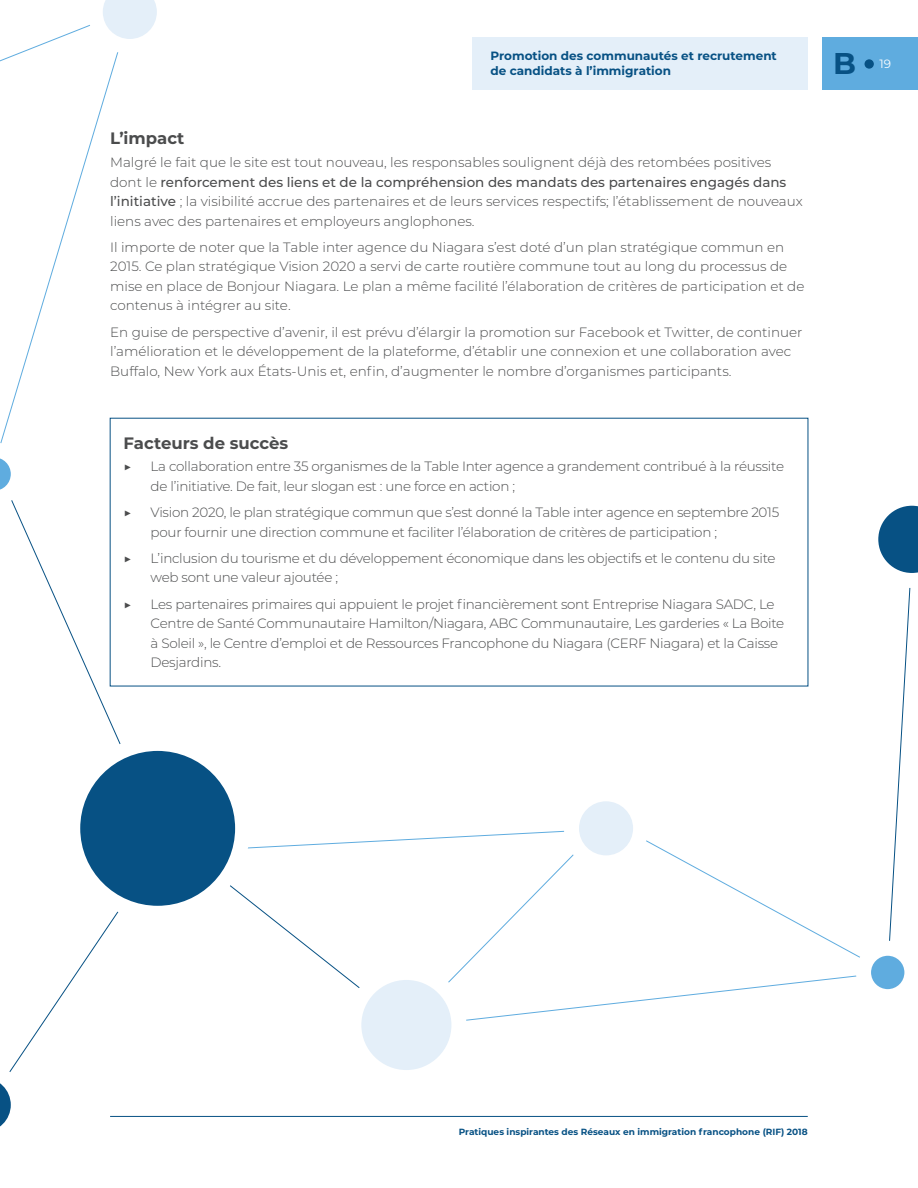
<style>
.page{position:relative;width:918px;height:1188px;background:#fff}
.page>*{position:absolute;margin:0;border:0;box-sizing:border-box;transform-origin:0 0}
.t1{font:700 30px "Montserrat";color:#075184}
.Facteurs_sous-titre{font:700 16.5px "Montserrat";color:#4b4c4d}
.Paragraphes{font:300 13.5px/19.5px "Montserrat";letter-spacing:-.015em;color:#4b4c4d}
.t2{font:700 13.5px "Montserrat";color:#4b4c4d}
.t3{font:700 12px/15px "Montserrat";color:#075184}
.t4{font:12px "Montserrat";color:#fff}
.t5{font:700 9px "Montserrat";color:#075184}
.s1{font-weight:500}
</style>
<div class="page">
<div style="left:472px;top:38px;width:336px;height:52px;background:#e4eff9"></div>
<div style="left:822px;top:38px;width:96px;height:52px;background:#5facdf"></div>
<div style="left:865px;top:59px;width:9px;height:10px;background:#075184;border-radius:50%"></div>
<hr style="left:110px;top:1116px;width:698px;height:1px;background:#075184">
<svg style="left:13px;top:473px;width:146px;height:271px"></svg>
<svg style="left:26px;top:110px;width:105px;height:356px"></svg>
<svg style="left:0;top:912px;width:159px;height:215px"></svg>
<svg style="left:0;top:357px;width:26px;height:149px"></svg>
<svg style="left:157px;top:921px;width:2px;height:105px"></svg>
<div style="left:73px;top:743px;width:170px;height:170px;background:#075184;border-radius:50%"></div>
<div style="left:354px;top:972px;width:105px;height:106px;background:#e4eff9;border-radius:50%"></div>
<div style="left:65px;top:736px;width:185px;height:185px;border:15px solid #fff;border-radius:50%"></div>
<div style="left:346px;top:965px;width:120px;height:120px;border:15px solid #fff;border-radius:50%"></div>
<svg style="left:0;top:0;width:157px;height:110px"></svg>
<svg style="left:168px;top:491px;width:750px;height:535px"></svg>
<p class="t3" style="left:490px;top:48px;width:288px">Promotion des communautés et recrutement de candidats à l’immigration</p>
<h1 class="t1" style="left:833px;top:42px;width:24px">B</h1>
<p class="t4" style="left:880px;top:56px;width:13px">19</p>
<p class="Facteurs_sous-titre" style="left:110px;top:127px;width:76px">L’impact</p>
<p class="Paragraphes" style="left:110px;top:152px;width:694px">Malgré le fait que le site est tout nouveau, les responsables soulignent déjà des retombées positives dont le <span class="s1">renforcement des liens et de la compréhension des mandats des partenaires engagés dans l’initiative</span> ; la visibilité accrue des partenaires et de leurs services respectifs; l’établissement de nouveaux liens avec des partenaires et employeurs anglophones.</p>
<p class="Paragraphes" style="left:110px;top:237px;width:696px">Il importe de noter que la Table inter agence du Niagara s’est doté d’un plan stratégique commun en 2015. Ce plan stratégique Vision 2020 a servi de carte routière commune tout au long du processus de mise en place de Bonjour Niagara. Le plan a même facilité l’élaboration de critères de participation et de contenus à intégrer au site.</p>
<p class="Paragraphes" style="left:110px;top:322px;width:694px">En guise de perspective d’avenir, il est prévu d’élargir la promotion sur Facebook et Twitter, de continuer l’amélioration et le développement de la plateforme, d’établir une connexion et une collaboration avec<br>Buffalo, New York aux États-Unis et, enfin, d’augmenter le nombre d’organismes participants.</p>
<p class="Facteurs_sous-titre" style="left:124px;top:431px;width:166px">Facteurs de succès</p>
<p class="t2" style="left:124px;top:457px;width:10px">▶</p>
<p class="Paragraphes" style="left:151px;top:456px;width:635px">La collaboration entre 35 organismes de la Table Inter agence a grandement contribué à la réussite de l’initiative. De fait, leur slogan est : une force en action ;</p>
<p class="t2" style="left:124px;top:503px;width:10px">▶</p>
<p class="Paragraphes" style="left:151px;top:502px;width:630px">Vision 2020, le plan stratégique commun que s’est donné la Table inter agence en septembre 2015 pour fournir une direction commune et faciliter l’élaboration de critères de participation ;</p>
<p class="t2" style="left:124px;top:548px;width:10px">▶</p>
<p class="Paragraphes" style="left:151px;top:548px;width:626px">L’inclusion du tourisme et du développement économique dans les objectifs et le contenu du site web sont une valeur ajoutée ;</p>
<p class="t2" style="left:124px;top:594px;width:10px">▶</p>
<p class="Paragraphes" style="left:151px;top:594px;width:635px">Les partenaires primaires qui appuient le projet financièrement sont Entreprise Niagara SADC, Le Centre de Santé Communautaire Hamilton/Niagara, ABC Communautaire, Les garderies « La Boite à Soleil », le Centre d’emploi et de Ressources Francophone du Niagara (CERF Niagara) et la Caisse Desjardins.</p>
<p class="t5" style="left:459px;top:1125px;width:351px">Pratiques inspirantes des Réseaux en immigration francophone (RIF) 2018</p>
</div>
